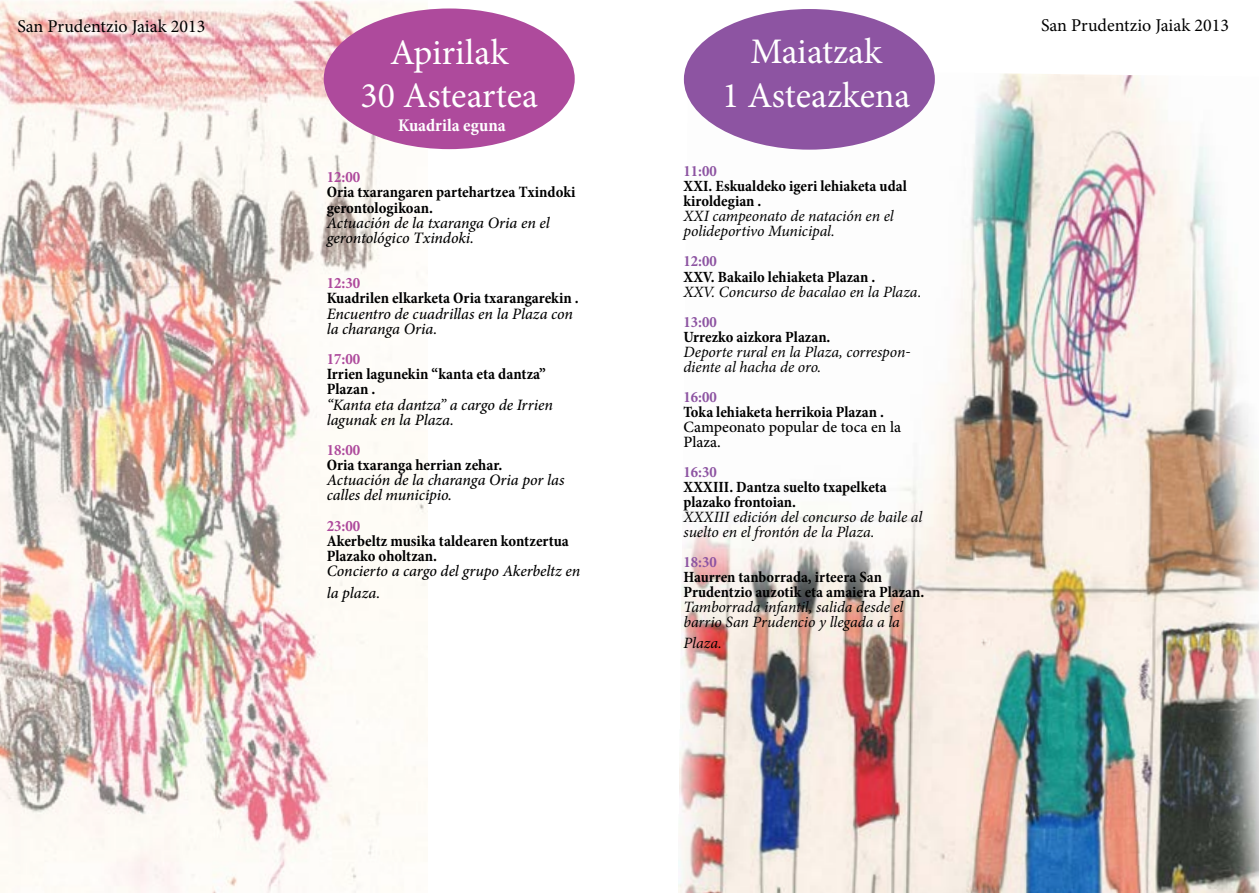
<style>
.page{position:relative;width:1259px;height:893px;background:#fff}
.page>*{position:absolute;margin:0;border:0;box-sizing:border-box;transform-origin:0 0}
.t1{font:36px/43.2px "Minion Pro";color:#fff;text-align:center}
.t2{font:18px "Minion Pro";color:#000}
.t3{font:700 condensed 18px "Minion Pro";color:#fff}
.t4{font:italic 500 15.9px/15.1px "Minion Pro";letter-spacing:-.005em;color:#000}
.t5{font:700 condensed 15.9px/15.1px "Minion Pro";color:#000}
.t6{font:700 condensed 15.9px "Minion Pro";color:#ae4a9c}
.t7{font:italic 15.75px/15px "Minion Pro";letter-spacing:-.005em;color:#000}
.t8{font:700 condensed 15.75px/15px "Minion Pro";color:#000}
.t9{font:500 15.75px/15px "Minion Pro";color:#000}
.t10{font:700 condensed 15.75px "Minion Pro";color:#8d54a2}
</style>
<div class="page">
<img style="left:0;top:0;width:427px;height:893px">
<img style="left:678px;top:70px;width:581px;height:823px">
<div style="left:324px;top:9px;width:251px;height:140px;background:#ae4a9c;border-radius:50%"></div>
<div style="left:684px;top:9px;width:251px;height:141px;background:#8d54a2;border-radius:50%"></div>
<p class="t2" style="left:17px;top:14px;width:189px">San Prudentzio Jaiak 2013</p>
<p class="t2" style="left:1041px;top:13px;width:189px">San Prudentzio Jaiak 2013</p>
<h1 class="t1" style="left:360px;top:31px;width:179px">Apirilak<br>30 Asteartea</h1>
<h1 class="t1" style="left:722px;top:30px;width:190px">Maiatzak<br>1 Asteazkena</h1>
<p class="t3" style="left:398px;top:113px;width:109px">Kuadrila eguna</p>
<p class="t6" style="left:327px;top:166px;width:35px">12:00</p>
<p class="t5" style="left:327px;top:185px;width:250px">Oria txarangaren partehartzea Txindoki gerontologikoan.</p>
<p class="t4" style="left:327px;top:215px;width:225px">Actuación de la txaranga Oria en el gerontológico Txindoki.</p>
<p class="t6" style="left:327px;top:272px;width:35px">12:30</p>
<p class="t5" style="left:327px;top:291px;width:254px">Kuadrilen elkarketa Oria txarangarekin .</p>
<p class="t4" style="left:327px;top:306px;width:248px">Encuentro de cuadrillas en la Plaza con la charanga Oria.</p>
<p class="t6" style="left:327px;top:348px;width:35px">17:00</p>
<p class="t5" style="left:327px;top:366px;width:221px">Irrien lagunekin “kanta eta dantza”<br>Plazan .</p>
<p class="t4" style="left:327px;top:397px;width:228px">“Kanta eta dantza” a cargo de Irrien lagunak en la Plaza.</p>
<p class="t6" style="left:327px;top:439px;width:35px">18:00</p>
<p class="t5" style="left:327px;top:457px;width:177px">Oria txaranga herrian zehar.</p>
<p class="t4" style="left:327px;top:473px;width:239px">Actuación de la charanga Oria por las calles del municipio.</p>
<p class="t6" style="left:327px;top:515px;width:35px">23:00</p>
<p class="t5" style="left:327px;top:533px;width:244px">Akerbeltz musika taldearen kontzertua<br>Plazako oholtzan.</p>
<p class="t4" style="left:327px;top:560px;width:255px;line-height:21.8px">Concierto a cargo del grupo Akerbeltz en la plaza.</p>
<p class="t10" style="left:683px;top:161px;width:35px">11:00</p>
<p class="t8" style="left:683px;top:179px;width:225px">XXI. Eskualdeko igeri lehiaketa udal kiroldegian .</p>
<p class="t7" style="left:683px;top:209px;width:212px">XXI campeonato de natación en el polideportivo Municipal.</p>
<p class="t10" style="left:683px;top:251px;width:35px">12:00</p>
<p class="t8" style="left:683px;top:269px;width:193px">XXV. Bakailo lehiaketa Plazan .</p>
<p class="t7" style="left:683px;top:284px;width:239px">XXV. Concurso de bacalao en la Plaza.</p>
<p class="t10" style="left:683px;top:311px;width:35px">13:00</p>
<p class="t8" style="left:683px;top:329px;width:148px">Urrezko aizkora Plazan.</p>
<p class="t7" style="left:683px;top:344px;width:229px">Deporte rural en la Plaza, correspon&shy;diente al hacha de oro.</p>
<p class="t10" style="left:683px;top:386px;width:35px">16:00</p>
<p class="t8" style="left:683px;top:404px;width:202px">Toka lehiaketa herrikoia Plazan .</p>
<p class="t9" style="left:683px;top:419px;width:219px">Campeonato popular de toca en la<br>Plaza.</p>
<p class="t10" style="left:683px;top:461px;width:35px">16:30</p>
<p class="t8" style="left:683px;top:479px;width:205px">XXXIII. Dantza suelto txapelketa plazako frontoian.</p>
<p class="t7" style="left:683px;top:509px;width:240px">XXXIII edición del concurso de baile al suelto en el frontón de la Plaza.</p>
<p class="t10" style="left:683px;top:551px;width:35px">18:30</p>
<p class="t8" style="left:683px;top:569px;width:242px">Haurren tanborrada, irteera San<br>Prudentzio auzotik eta amaiera Plazan.</p>
<p class="t7" style="left:683px;top:599px;width:221px">Tamborrada infantil, salida desde el barrio San Prudencio y llegada a la</p>
<p class="t7" style="left:683px;top:636px;width:40px">Plaza.</p>
</div>
